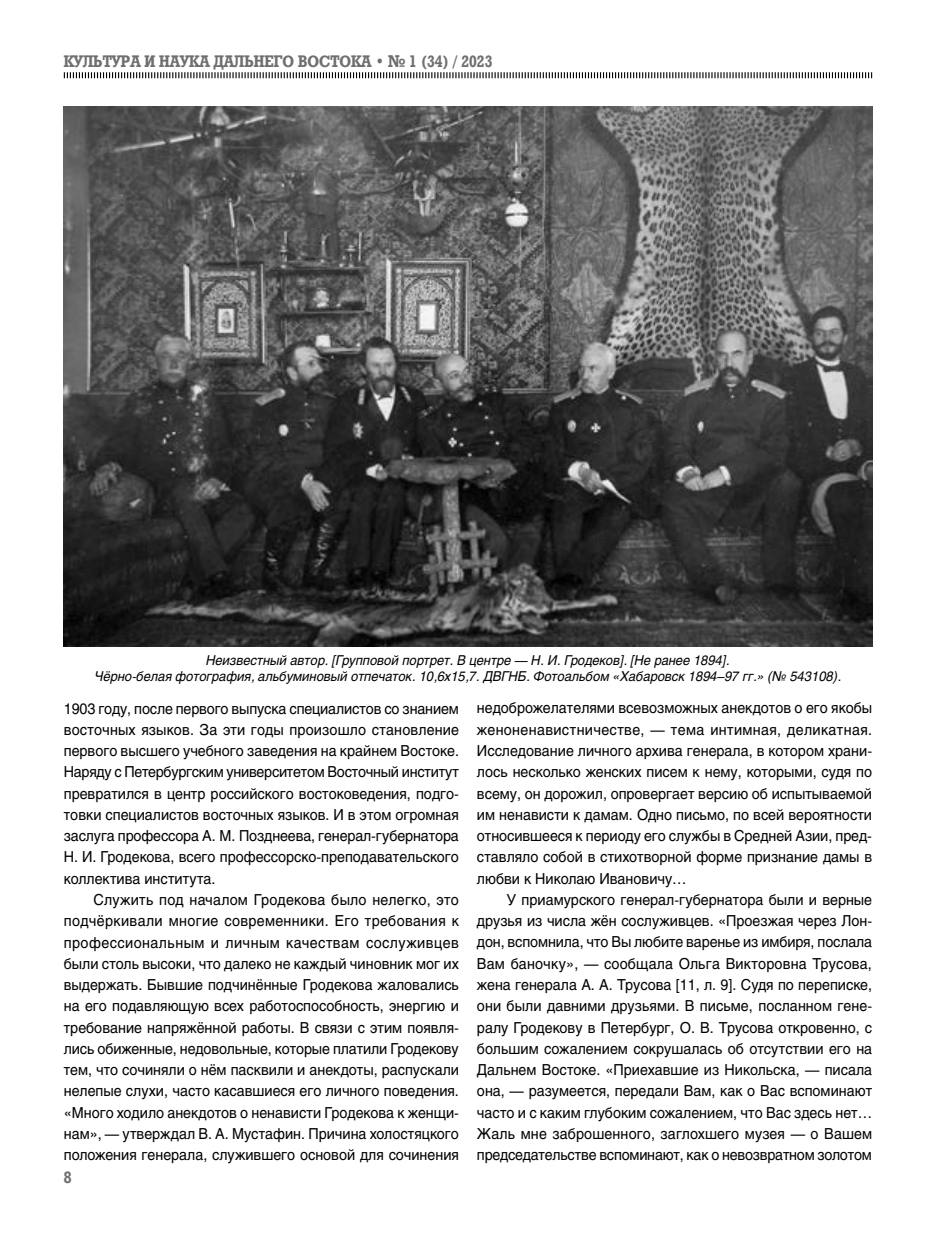
<style>
.page{position:relative;width:936px;height:1234px;background:#fff}
.page>*{position:absolute;margin:0;border:0;box-sizing:border-box;transform-origin:0 0}
.t1{font:700 16.5px "Rodeo";color:#706f6f;scale:.9 1}
.t2{font:15px/21.3px "Helios C";color:#000;text-align:justify;scale:.95 1}
.t3{font:italic 13.5px/16.2px "Helios C";color:#000;text-align:center;scale:.95 1}
.s1{font-family:"Rodeo C"}
</style>
<div class="page">
<svg style="left:63px;top:72px;width:809px;height:7px"></svg>
<img style="left:64px;top:106px;width:808px;height:540px">
<p class="t1" style="left:64px;top:52px;width:477px">КУЛЬТУРА И НАУКА ДАЛЬНЕГО ВОСТОКА • <span class="s1">№</span> 1 (34) / 2023</p>
<p class="t3" style="left:95px;top:651px;width:787px">Неизвестный автор. [Групповой портрет. В центре — Н. И. Гродеков]. [Не ранее 1894].<br>Чёрно-белая фотография, альбуминовый отпечаток. 10,6х15,7. ДВГНБ. Фотоальбом «Хабаровск 1894–97 гг.» (№ 543108).</p>
<p class="t2" style="left:64px;top:697px;width:417px">1903 году, после первого выпуска специалистов со знанием восточных языков. За эти годы произошло становление первого высшего учебного заведения на крайнем Востоке.<br>Наряду с Петербургским университетом Восточный институт превратился в центр российского востоковедения, подго&shy;товки специалистов восточных языков. И в этом огромная заслуга профессора А. М. Позднеева, генерал-губернатора Н. И. Гродекова, всего профессорско-преподавательского коллектива института.</p>
<p class="t2" style="left:64px;top:888px;width:417px;text-indent:30px">Служить под началом Гродекова было нелегко, это подчёркивали многие современники. Его требования к профессиональным и личным качествам сослуживцев были столь высоки, что далеко не каждый чиновник мог их выдержать. Бывшие подчинённые Гродекова жаловались на его подавляющую всех работоспособность, энергию и требование напряжённой работы. В связи с этим появля&shy;лись обиженные, недовольные, которые платили Гродекову тем, что сочиняли о нём пасквили и анекдоты, распускали нелепые слухи, часто касавшиеся его личного поведения. «Много ходило анекдотов о ненависти Гродекова к женщи&shy;нам», — утверждал В. А. Мустафин. Причина холостяцкого положения генерала, служившего основой для сочинения</p>
<p class="t1" style="left:64px;top:1168px;width:10px">8</p>
<p class="t2" style="left:477px;top:697px;width:417px">недоброжелателями всевозможных анекдотов о его якобы женоненавистничестве, — тема интимная, деликатная.<br>Исследование личного архива генерала, в котором храни&shy;лось несколько женских писем к нему, которыми, судя по всему, он дорожил, опровергает версию об испытываемой им ненависти к дамам. Одно письмо, по всей вероятности относившееся к периоду его службы в Средней Азии, пред&shy;ставляло собой в стихотворной форме признание дамы в любви к Николаю Ивановичу…</p>
<p class="t2" style="left:477px;top:888px;width:417px;text-indent:30px">У приамурского генерал-губернатора были и верные друзья из числа жён сослуживцев. «Проезжая через Лон&shy;дон, вспомнила, что Вы любите варенье из имбиря, послала Вам баночку», — сообщала Ольга Викторовна Трусова, жена генерала А. А. Трусова [11, л. 9]. Судя по переписке, они были давними друзьями. В письме, посланном гене&shy;ралу Гродекову в Петербург, О. В. Трусова откровенно, с большим сожалением сокрушалась об отсутствии его на Дальнем Востоке. «Приехавшие из Никольска, — писала она, — разумеется, передали Вам, как о Вас вспоминают часто и с каким глубоким сожалением, что Вас здесь нет… Жаль мне заброшенного, заглохшего музея — о Вашем председательстве вспоминают, как о невозвратном золотом</p>
</div>
